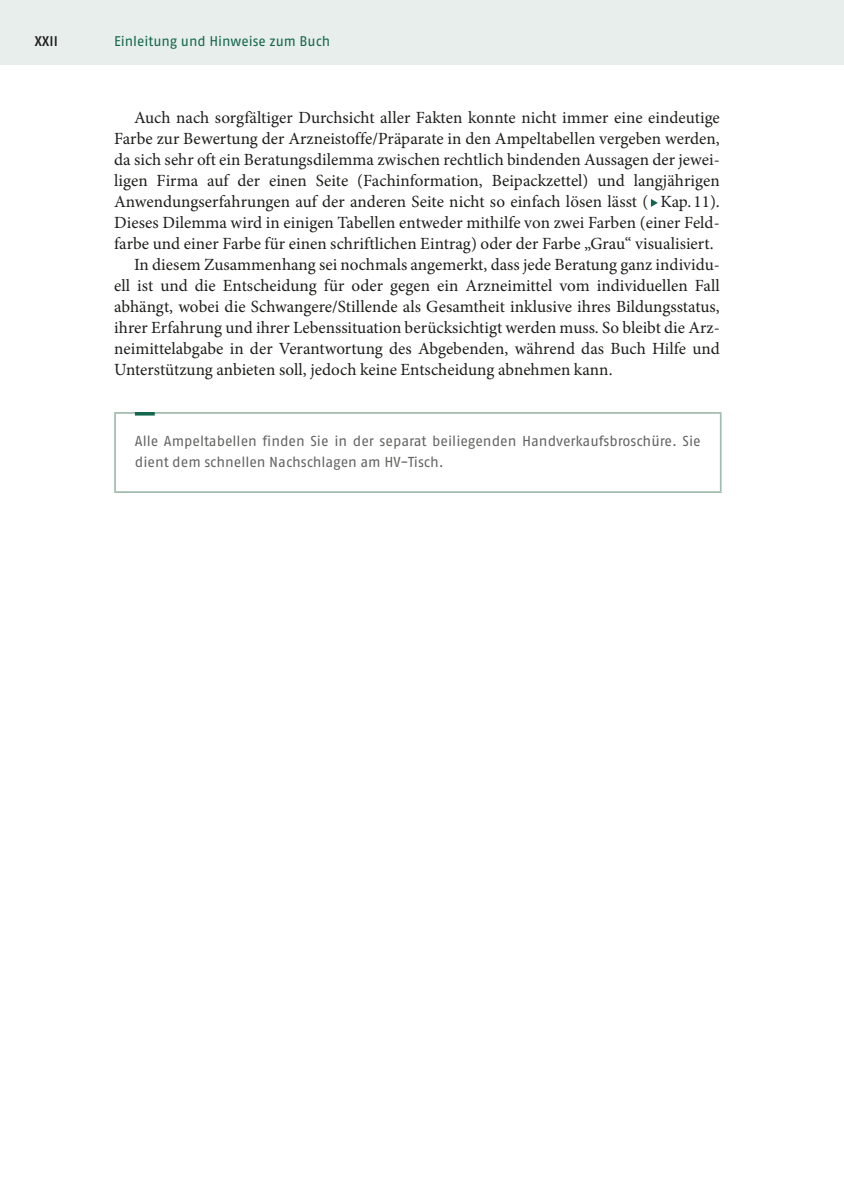
<style>
.page{position:relative;width:844px;height:1191px;background:#fff}
.page>*{position:absolute;margin:0;border:0;box-sizing:border-box;transform-origin:0 0}
.t1{font:17.15px "Minion Pro";letter-spacing:.005em;color:#1d1d1b}
.t2{font:14.35px/21px "Fago Pro";color:#646463}
.t3{font:14px "Fago Pro";letter-spacing:-.005em;color:#13664d}
.t4{font:600 14px "Fago Pro";color:#1d1d1b}
</style>
<div class="page">
<div style="left:114px;top:0;width:729px;height:64px;background:#e7eeeb"></div>
<div style="left:0;top:0;width:114px;height:64px;background:#e7eeeb"></div>
<hr style="left:114px;top:412px;width:607px;height:2px;background:#a2bdaf">
<hr style="left:114px;top:414px;width:2px;height:77px;background:#a2bdaf">
<hr style="left:719px;top:414px;width:2px;height:77px;background:#a2bdaf">
<hr style="left:114px;top:491px;width:607px;height:2px;background:#a2bdaf">
<hr style="left:135px;top:412px;width:20px;height:3px;background:#13664d">
<p class="t4" style="left:35px;top:32px;width:25px">XXII</p>
<p class="t3" style="left:114px;top:32px;width:217px">Einleitung und Hinweise zum Buch</p>
<p class="t1" style="left:134px;top:106px;width:587px">Auch nach sorgfältiger Durchsicht aller Fakten konnte nicht immer eine eindeutige</p>
<p class="t1" style="left:114px;top:127px;width:607px">Farbe zur Bewertung der Arzneistoffe/Präparate in den Ampeltabellen vergeben werden,</p>
<p class="t1" style="left:114px;top:148px;width:607px">da sich sehr oft ein Beratungsdilemma zwischen rechtlich bindenden Aussagen der jewei-</p>
<p class="t1" style="left:114px;top:169px;width:607px">ligen Firma auf der einen Seite (Fachinformation, Beipackzettel) und langjährigen</p>
<p class="t1" style="left:114px;top:190px;width:607px">Anwendungserfahrungen auf der anderen Seite nicht so einfach lösen lässt (<sub>▸</sub>Kap. 11).</p>
<p class="t1" style="left:114px;top:211px;width:607px">Dieses Dilemma wird in einigen Tabellen entweder mithilfe von zwei Farben (einer Feld-</p>
<p class="t1" style="left:114px;top:232px;width:600px">farbe und einer Farbe für einen schriftlichen Eintrag) oder der Farbe „Grau“ visualisiert.</p>
<p class="t1" style="left:134px;top:253px;width:587px">In diesem Zusammenhang sei nochmals angemerkt, dass jede Beratung ganz individu-</p>
<p class="t1" style="left:114px;top:274px;width:607px">ell ist und die Entscheidung für oder gegen ein Arzneimittel vom individuellen Fall</p>
<p class="t1" style="left:114px;top:295px;width:607px">abhängt, wobei die Schwangere/Stillende als Gesamtheit inklusive ihres Bildungsstatus,</p>
<p class="t1" style="left:114px;top:316px;width:607px">ihrer Erfahrung und ihrer Lebenssituation berücksichtigt werden muss. So bleibt die Arz-</p>
<p class="t1" style="left:114px;top:337px;width:607px">neimittelabgabe in der Verantwortung des Abgebenden, während das Buch Hilfe und</p>
<p class="t1" style="left:114px;top:358px;width:499px">Unterstützung anbieten soll, jedoch keine Entscheidung abnehmen kann.</p>
<p class="t2" style="left:135px;top:431px;width:567px">Alle Ampeltabellen finden Sie in der separat beiliegenden Handverkaufsbroschüre. Sie dient dem schnellen Nachschlagen am HV-Tisch.</p>
</div>
